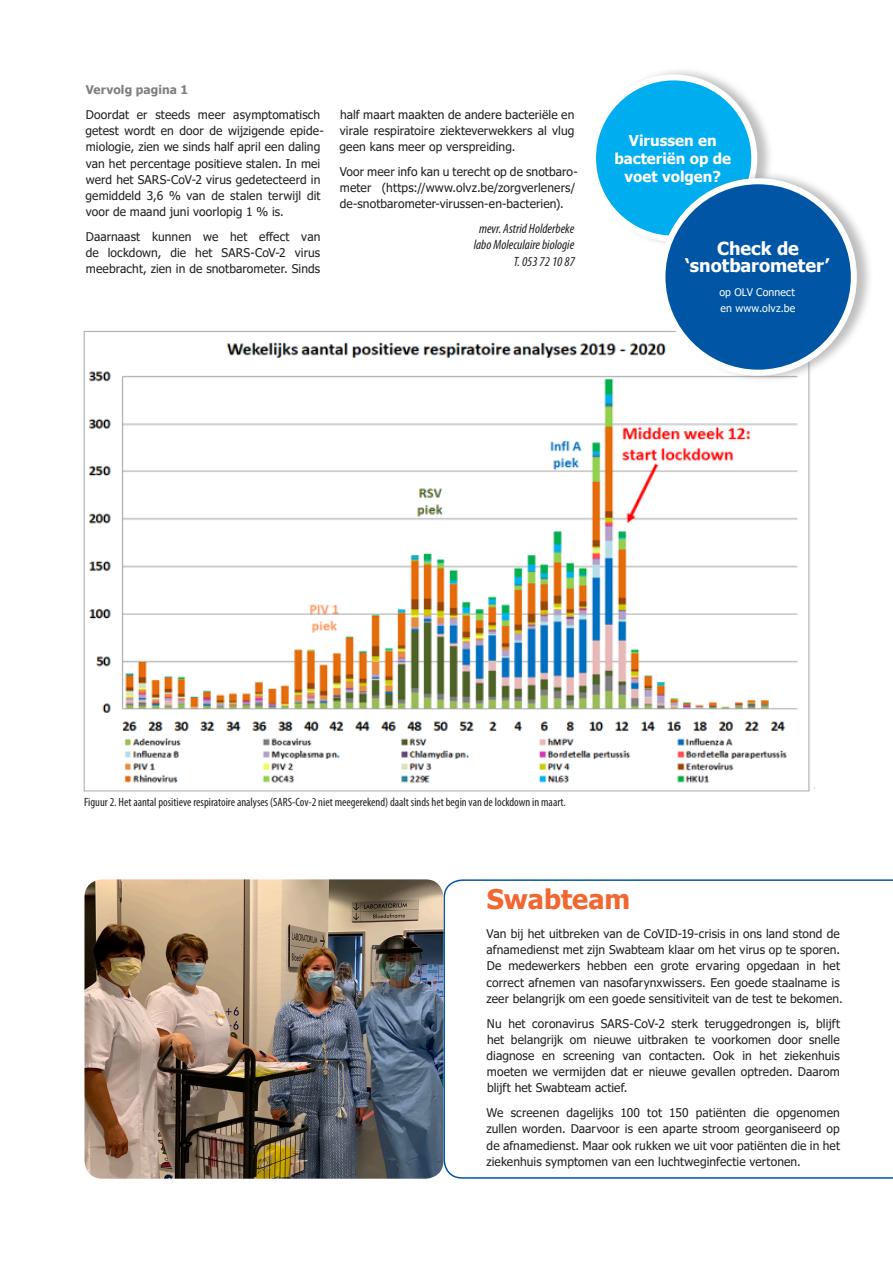
<style>
.page{position:relative;width:893px;height:1263px;background:#fff}
.page>*{position:absolute;margin:0;border:0;box-sizing:border-box;transform-origin:0 0}
.Artikel_-_Titel{font:700 27px "Tahoma";color:#f26631}
.Artikel_-_Tekst{font:700 18px/16.2px "Tahoma";color:#fff;text-align:center}
.t1{font:700 15px/18px "Tahoma";color:#fff;text-align:center}
.Auteur{font:italic condensed 13.5px "Myriad Pro";color:#231f20}
.Artikel_-_Tekst-2{font:12px/16.2px "Tahoma";letter-spacing:.01em;color:#231f20}
.Figuur_-_Onderschrif{font:condensed 12px "Myriad Pro";color:#231f20}
.Artikel_-_Tekst-3{font:700 12px "Tahoma";letter-spacing:.01em;color:#808083}
.Artikel_-_Tekst-4{font:10.5px/16.2px "Tahoma";letter-spacing:.015em;color:#fff}
</style>
<div class="page">
<svg style="left:443px;top:879px;width:450px;height:300px"></svg>
<img style="left:83px;top:330px;width:727px;height:462px">
<div style="left:590px;top:66px;width:184px;height:184px;background:#808083;opacity:.5"></div>
<div style="left:593px;top:77px;width:161px;height:162px;background:#00aeef;border-radius:50%"></div>
<div style="left:590px;top:74px;width:167px;height:168px;border:6px solid #fff;border-radius:50%"></div>
<div style="left:660px;top:170px;width:213px;height:214px;background:#808083;opacity:.5"></div>
<div style="left:662px;top:181px;width:192px;height:192px;background:#0155a5;border-radius:50%"></div>
<div style="left:659px;top:178px;width:198px;height:198px;border:6px solid #fff;border-radius:50%"></div>
<img style="left:84px;top:879px;width:359px;height:300px">
<p class="Artikel_-_Tekst-3" style="left:86px;top:81px;width:104px">Vervolg pagina 1</p>
<p class="Artikel_-_Tekst-2" style="left:85px;top:107px;width:240px">Doordat er steeds meer asymptomatisch getest wordt en door de wijzigende epide&shy;miologie, zien we sinds half april een daling van het percentage positieve stalen. In mei werd het SARS-CoV-2 virus gedetecteerd in gemiddeld 3,6 % van de stalen terwijl dit voor de maand juni voorlopig 1 % is.</p>
<p class="Artikel_-_Tekst-2" style="left:86px;top:229px;width:236px;text-align:justify">Daarnaast kunnen we het effect van de lockdown, die het SARS-CoV-2 virus meebracht, zien in de snotbarometer. Sinds</p>
<p class="Artikel_-_Tekst-2" style="left:339px;top:107px;width:236px;text-align:justify">half maart maakten de andere bacteriële en virale respiratoire ziekteverwekkers al vlug geen kans meer op verspreiding.</p>
<p class="Artikel_-_Tekst-2" style="left:340px;top:164px;width:240px">Voor meer info kan u terecht op de snotbaro&shy;meter (https://www.olvz.be/zorgverleners/ de-snotbarometer-virussen-en-bacterien).</p>
<p class="Auteur" style="left:479px;top:221px;width:97px">mevr. Astrid Holderbeke</p>
<p class="Auteur" style="left:474px;top:237px;width:102px">labo Moleculaire biologie</p>
<p class="Auteur" style="left:514px;top:253px;width:62px">T. 053 72 10 87</p>
<p class="t1" style="left:614px;top:132px;width:118px">Virussen en bacteriën op de voet volgen?</p>
<p class="Artikel_-_Tekst" style="left:685px;top:241px;width:146px">Check de ‘snotbarometer’</p>
<p class="Artikel_-_Tekst-4" style="left:719px;top:285px;width:77px">op OLV Connect en www.olvz.be</p>
<p class="Figuur_-_Onderschrif" style="left:84px;top:795px;width:483px">Figuur 2. Het aantal positieve respiratoire analyses (SARS-Cov-2 niet meegerekend) daalt sinds het begin van de lockdown in maart.</p>
<p class="Artikel_-_Titel" style="left:487px;top:880px;width:145px">Swabteam</p>
<p class="Artikel_-_Tekst-2" style="left:487px;top:926px;width:355px">Van bij het uitbreken van de CoVID-19-crisis in ons land stond de afnamedienst met zijn Swabteam klaar om het virus op te sporen.</p>
<p class="Artikel_-_Tekst-2" style="left:486px;top:959px;width:358px">De medewerkers hebben een grote ervaring opgedaan in het correct afnemen van nasofarynxwissers. Een goede staalname is zeer belangrijk om een goede sensitiviteit van de test te bekomen.</p>
<p class="Artikel_-_Tekst-2" style="left:487px;top:1016px;width:355px;text-align:justify">Nu het coronavirus SARS-CoV-2 sterk teruggedrongen is, blijft het belangrijk om nieuwe uitbraken te voorkomen door snelle diagnose en screening van contacten. Ook in het ziekenhuis moeten we vermijden dat er nieuwe gevallen optreden. Daarom blijft het Swabteam actief.</p>
<p class="Artikel_-_Tekst-2" style="left:486px;top:1105px;width:355px;text-align:justify">We screenen dagelijks 100 tot 150 patiënten die opgenomen zullen worden. Daarvoor is een aparte stroom georganiseerd op de afnamedienst. Maar ook rukken we uit voor patiënten die in het ziekenhuis symptomen van een luchtweginfectie vertonen.</p>
</div>
